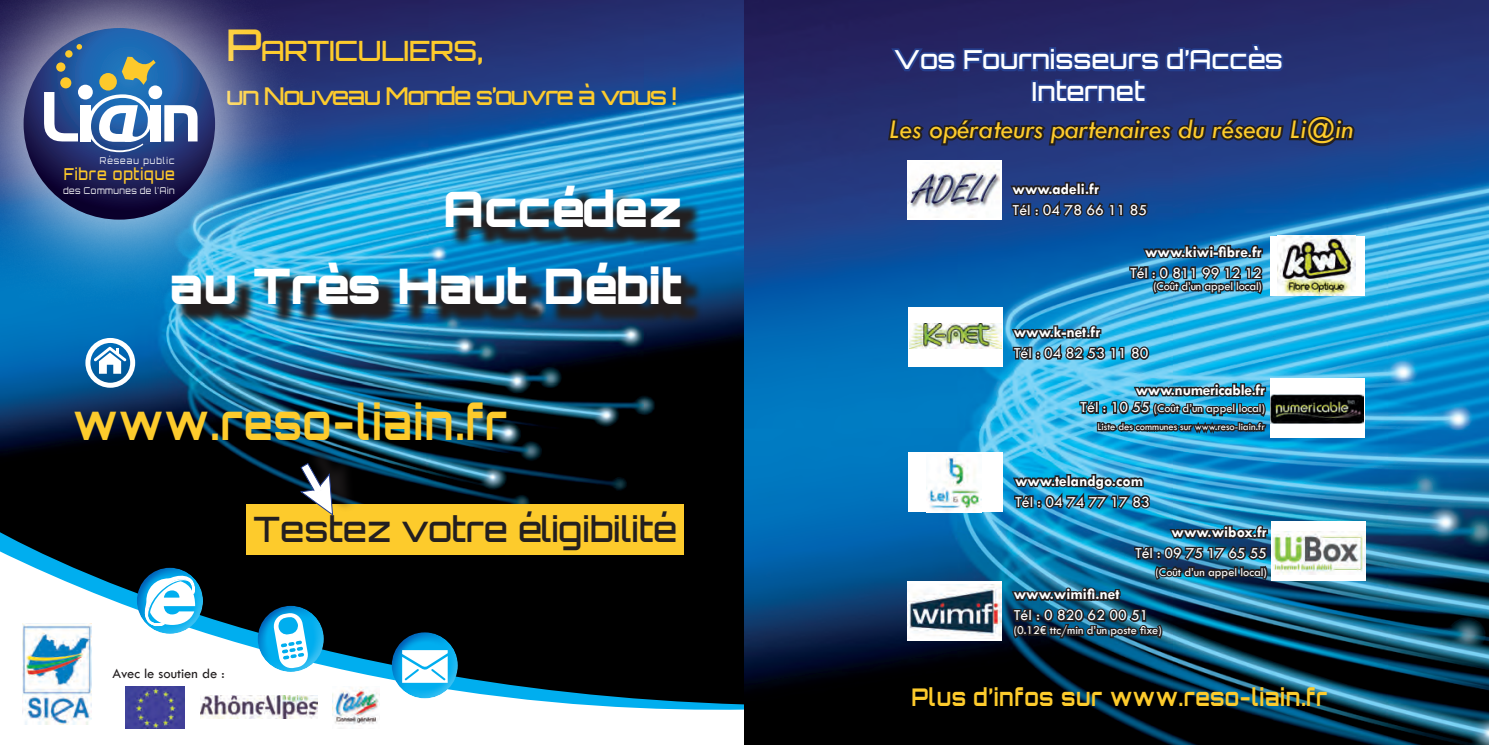
<style>
.page{position:relative;width:1489px;height:745px;background:#fff}
.page>*{position:absolute;margin:0;border:0;box-sizing:border-box;transform-origin:0 0}
.t1{font:900 49px/77.2px "Orbitron";color:#fff;text-align:right}
.t2{font:700 48.65px "Orbitron";letter-spacing:.03em;color:#fdcb2c;scale:.86 1}
.t3{font:500 35px "Orbitron";color:#231f20}
.t4{font:italic 28px "Tw Cen";color:#fdcb2c}
.t5{font:500 28px "Orbitron";letter-spacing:-.02em;color:#fdcb2c}
.t6{font:500 26.25px/31.8px "Orbitron";color:#fff;text-align:center}
.t7{font:500 24.5px "Orbitron";letter-spacing:-.06em;color:#fdcb2c}
.t8{font:700 24.32px "Orbitron";letter-spacing:.03em;color:#fdcb2c;scale:.86 1}
.t9{font:500 16.45px "Orbitron";letter-spacing:.07em;color:#fdc92b;scale:.85 1}
.t10{font:15.75px "Tw Cen";color:#fff}
.t11{font:700 15.75px "Tw Cen";color:#fff}
.t12{font:700 15.75px "Tw Cen";letter-spacing:-.02em;color:#fff}
.t13{font:14.53px "Tw Cen";color:#231f20}
.t14{font:12.25px "Tw Cen";color:#fff}
.t15{font:10.5px "Tw Cen";color:#fff}
.t16{font:300 9.28px "Orbitron";letter-spacing:.07em;color:#fff;scale:.85 1}
.t17{font:300 9.28px "Orbitron";letter-spacing:.15em;color:#fff;scale:.85 1}
.s1{font-size:43.75px}
.s2{font-size:31.5px}
.s3{font-size:15.75px}
</style>
<div class="page">
<img style="left:0;top:0;width:744px;height:520px">
<img style="left:125px;top:711px;width:59px;height:16px">
<img style="left:201px;top:711px;width:116px;height:6px">
<img style="left:332px;top:711px;width:46px;height:14px">
<svg style="left:175px;top:188px;width:527px;height:136px;background:#1d6a90"></svg>
<div style="left:0;top:0;width:309px;height:314px;background:#fff;opacity:.75"></div>
<svg style="left:24px;top:28px;width:191px;height:191px;background:#1e3775"></svg>
<svg style="left:44px;top:92px;width:34px;height:49px"></svg>
<div style="left:80px;top:105px;width:10px;height:36px;background:#fff"></div>
<div style="left:150px;top:105px;width:11px;height:36px;background:#fff"></div>
<svg style="left:164px;top:105px;width:33px;height:36px"></svg>
<div style="left:148px;top:85px;width:14px;height:14px;background:#fff;border-radius:50%"></div>
<svg style="left:76px;top:44px;width:6px;height:6px"></svg>
<div style="left:56px;top:62px;width:9px;height:10px;background:#fdc92b;border-radius:50%"></div>
<div style="left:78px;top:85px;width:15px;height:14px;background:#fff;border-radius:50%"></div>
<div style="left:60px;top:77px;width:11px;height:11px;background:#fdc92b;border-radius:50%"></div>
<div style="left:99px;top:73px;width:18px;height:17px;background:#fdc92b;border-radius:50%"></div>
<div style="left:65px;top:50px;width:8px;height:8px;background:#fdc92b;border-radius:50%"></div>
<svg style="left:87px;top:94px;width:64px;height:58px"></svg>
<svg style="left:122px;top:57px;width:34px;height:28px"></svg>
<div style="left:246px;top:503px;width:437px;height:51px;background:#fdcb2c"></div>
<div style="left:306px;top:443px;width:50px;height:70px;background:#231f20;opacity:.75"></div>
<svg style="left:298px;top:462px;width:36px;height:54px"></svg>
<div style="left:85px;top:338px;width:50px;height:49px;border:5px solid #fff;border-radius:50%"></div>
<svg style="left:94px;top:346px;width:32px;height:27px"></svg>
<svg style="left:0;top:520px;width:744px;height:191px;fill:#000"></svg>
<div style="left:144px;top:571px;width:61px;height:63px;background:#fff;opacity:.75"></div>
<div style="left:136px;top:564px;width:62px;height:67px;background:#1b57a7;opacity:.75"></div>
<svg style="left:139px;top:571px;width:58px;height:56px"></svg>
<div style="left:398px;top:635px;width:63px;height:63px;background:#fff;opacity:.75"></div>
<div style="left:391px;top:630px;width:62px;height:65px;background:#1b57a7;opacity:.75"></div>
<svg style="left:402px;top:649px;width:45px;height:33px"></svg>
<div style="left:264px;top:609px;width:62px;height:64px;background:#fff;opacity:.75"></div>
<div style="left:256px;top:603px;width:62px;height:66px;background:#1b57a7;opacity:.75"></div>
<svg style="left:273px;top:611px;width:36px;height:57px"></svg>
<img style="left:23px;top:623px;width:68px;height:101px">
<img style="left:744px;top:0;width:744px;height:744px">
<div style="left:1269px;top:236px;width:95px;height:59px;background:#fff"></div>
<img style="left:1277px;top:236px;width:78px;height:59px">
<div style="left:1270px;top:520px;width:95px;height:60px;background:#fff"></div>
<img style="left:1271px;top:531px;width:94px;height:43px">
<svg style="left:1008px;top:179px;width:141px;height:40px;background:#1d3768"></svg>
<svg style="left:1127px;top:242px;width:137px;height:54px;background:#296486"></svg>
<img style="left:1009px;top:522px;width:260px;height:118px">
<svg style="left:1009px;top:323px;width:142px;height:39px;background:#3581a0"></svg>
<svg style="left:1010px;top:472px;width:142px;height:39px;background:#246d8c"></svg>
<div style="left:1269px;top:378px;width:95px;height:60px;background:#fff"></div>
<img style="left:1269px;top:394px;width:94px;height:29px">
<svg style="left:1077px;top:380px;width:191px;height:57px;background:#2c7d9d"></svg>
<svg style="left:885px;top:41px;width:471px;height:107px;background:#24306c"></svg>
<div style="left:906px;top:581px;width:95px;height:59px;background:#fff"></div>
<img style="left:907px;top:584px;width:94px;height:52px">
<div style="left:908px;top:307px;width:94px;height:59px;background:#fff"></div>
<img style="left:909px;top:324px;width:92px;height:25px">
<div style="left:907px;top:160px;width:94px;height:60px;background:#fff"></div>
<img style="left:907px;top:169px;width:92px;height:49px">
<div style="left:908px;top:452px;width:94px;height:59px;background:#fff"></div>
<img style="left:926px;top:454px;width:55px;height:57px">
<p class="t5" style="left:226px;top:34px;width:258px"><span class="s1">P</span>ARTICULIERS<span class="s2">,</span></p>
<p class="t7" style="left:226px;top:80px;width:452px">un Nouveau Monde s’ouvre à vous !</p>
<p class="t17" style="left:100px;top:154px;width:90px">Réseau public</p>
<p class="t9" style="left:64px;top:164px;width:132px">Fibre optique</p>
<p class="t16" style="left:64px;top:184px;width:132px">des Communes de l'Ain</p>
<p class="t1" style="left:169px;top:169px;width:514px">Accédez<br>au Très Haut Débit</p>
<p class="t2" style="left:73px;top:392px;width:506px">www.reso-liain.fr</p>
<p class="t3" style="left:253px;top:507px;width:423px">Testez votre éligibilité</p>
<p class="t13" style="left:113px;top:664px;width:113px">Avec le soutien de :</p>
<p class="t6" style="left:893px;top:43px;width:390px">Vos Fournisseurs d’Accès<br>Internet</p>
<p class="t4" style="left:889px;top:112px;width:466px">Les opérateurs partenaires du réseau Li@in</p>
<p class="t11" style="left:1012px;top:179px;width:88px">www.adeli.fr</p>
<p class="t10" style="left:1012px;top:200px;width:136px">Tél : 04 78 66 11 85</p>
<p class="t11" style="left:1145px;top:242px;width:118px">www.kiwi-fibre.fr</p>
<p class="t10" style="left:1130px;top:263px;width:133px">Tél : 0 811 99 12 12</p>
<p class="t14" style="left:1153px;top:278px;width:110px">(Coût d’un appel local)</p>
<p class="t11" style="left:1013px;top:322px;width:88px">www.k-net.fr</p>
<p class="t10" style="left:1013px;top:343px;width:136px">Tél : 04 82 53 11 80</p>
<p class="t12" style="left:1135px;top:380px;width:131px">www.numericable.fr</p>
<p class="t14" style="left:1080px;top:401px;width:186px"><span class="s3">Tél : 10 55</span> (Coût d’un appel local)</p>
<p class="t15" style="left:1097px;top:420px;width:169px">Liste des communes sur www.reso-liain.fr</p>
<p class="t11" style="left:1014px;top:471px;width:130px">www.telandgo.com</p>
<p class="t10" style="left:1014px;top:492px;width:136px">Tél : 04 74 77 17 83</p>
<p class="t11" style="left:1171px;top:522px;width:97px">www.wibox.fr</p>
<p class="t10" style="left:1135px;top:543px;width:133px">Tél : 09 75 17 65 55</p>
<p class="t14" style="left:1155px;top:564px;width:113px">(Coût d’un appel local)</p>
<p class="t11" style="left:1013px;top:584px;width:107px">www.wimifi.net</p>
<p class="t10" style="left:1013px;top:605px;width:136px">Tél : 0 820 62 00 51</p>
<p class="t14" style="left:1013px;top:622px;width:149px">(0.12€ ttc/min d’un poste fixe)</p>
<p class="t8" style="left:911px;top:681px;width:485px">Plus d’infos sur www.reso-liain.fr</p>
</div>
